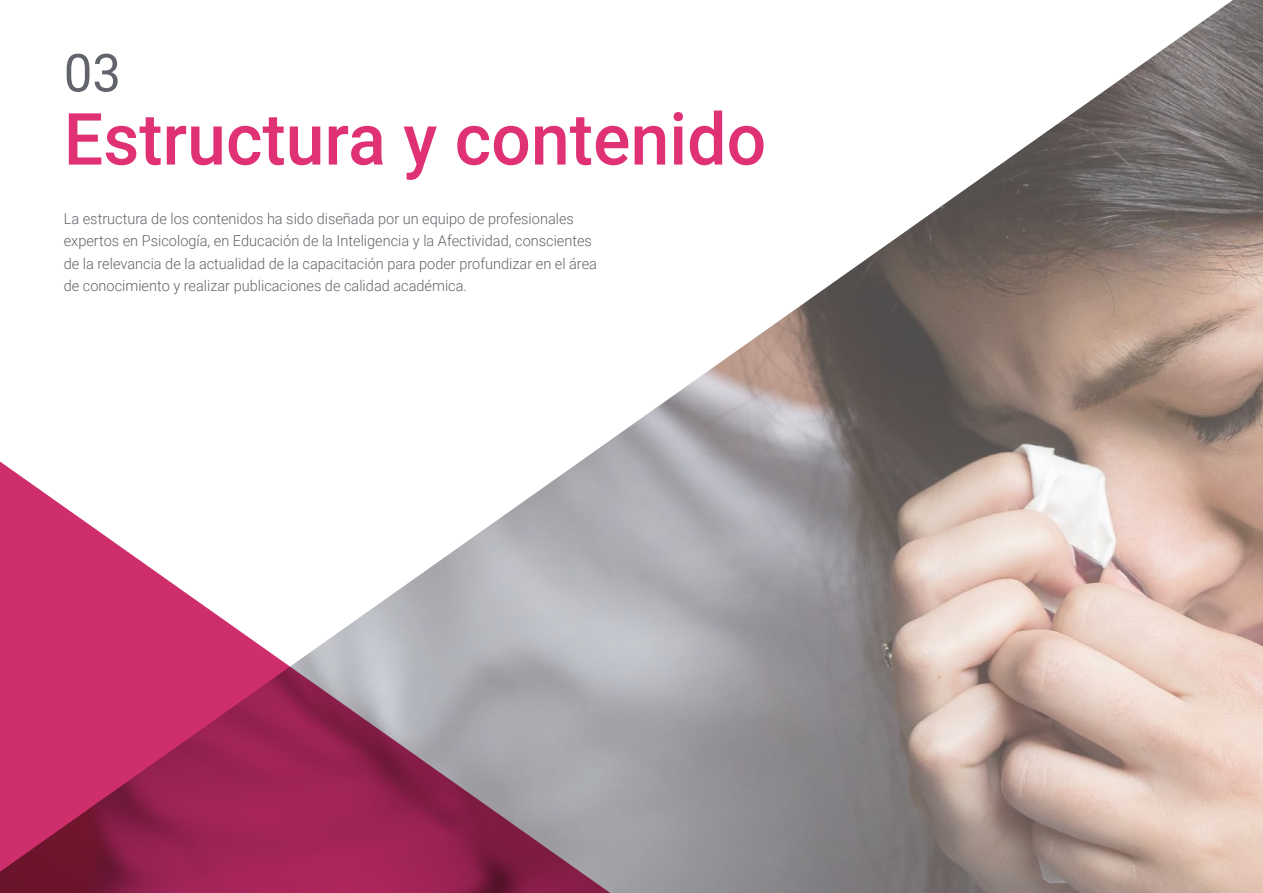
<style>
.page{position:relative;width:1263px;height:893px;background:#fff}
.page>*{position:absolute;margin:0;border:0;box-sizing:border-box;transform-origin:0 0}
.t1{font:500 72px "Roboto";color:#df3174}
.t2{font:52.5px "Roboto";color:#61646a}
.t3{font:300 15px/22.5px "Roboto";color:#61646a}
</style>
<div class="page">
<img style="left:602px;top:0;width:661px;height:893px">
<svg style="left:0;top:446px;width:640px;height:447px"></svg>
<h2 class="t2" style="left:64px;top:36px;width:59px">03</h2>
<h1 class="t1" style="left:64px;top:89px;width:704px">Estructura y contenido</h1>
<p class="t3" style="left:64px;top:207px;width:535px">La estructura de los contenidos ha sido diseñada por un equipo de profesionales expertos en Psicología, en Educación de la Inteligencia y la Afectividad, conscientes de la relevancia de la actualidad de la capacitación para poder profundizar en el área de conocimiento y realizar publicaciones de calidad académica.</p>
</div>
